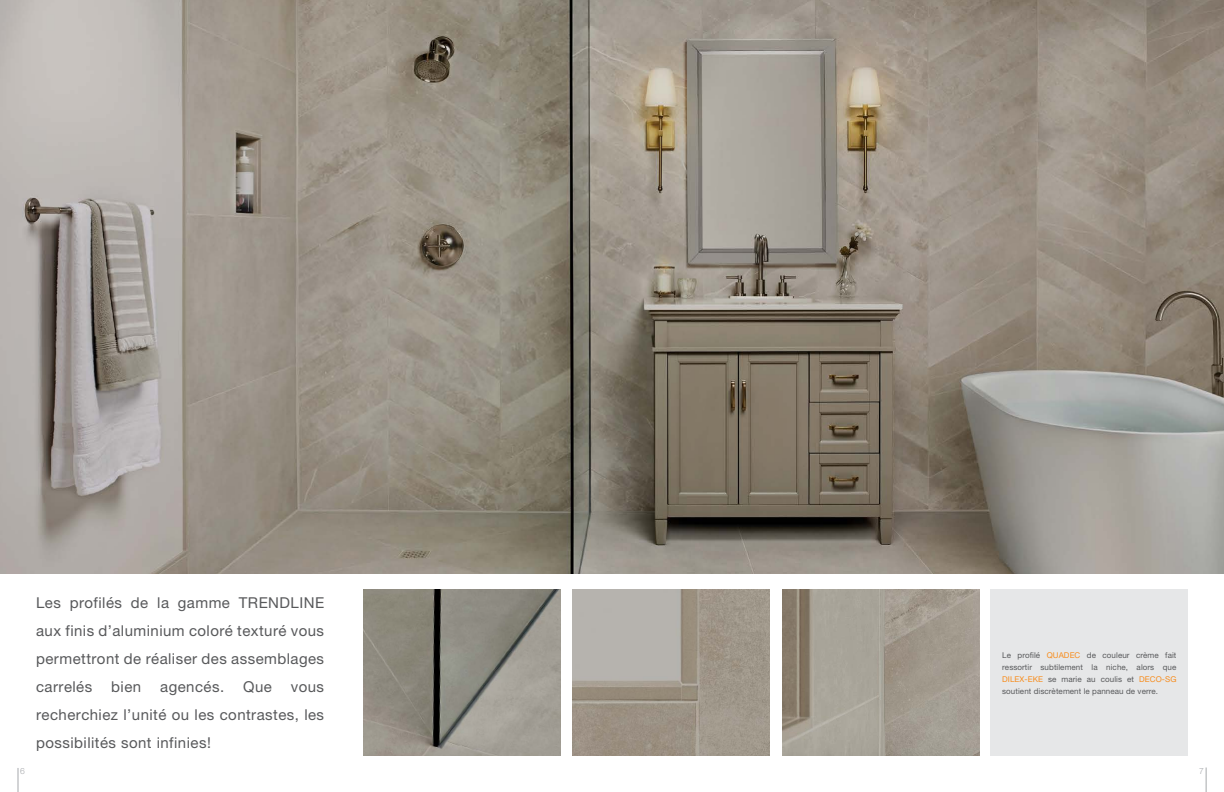
<style>
.page{position:relative;width:1224px;height:792px;background:#fff}
.page>*{position:absolute;margin:0;border:0;box-sizing:border-box;transform-origin:0 0}
.t1{font:15px/28px "Helvetica Neue LT Pro";letter-spacing:.03em;color:#58595b;text-align:justify}
.t2{font:300 8.5px "Helvetica Neue LT Pro";color:#a7a9ac}
.t3{font:8px/12px "Helvetica Neue LT Pro";letter-spacing:.01em;color:#58595b;text-align:justify}
.s1{color:#f78d1e}
</style>
<div class="page">
<svg style="left:18px;top:768px;width:1px;height:24px"></svg>
<svg style="left:1206px;top:768px;width:1px;height:24px"></svg>
<div style="left:990px;top:589px;width:198px;height:167px;background:#e6e7e8"></div>
<img style="left:782px;top:589px;width:198px;height:167px">
<img style="left:363px;top:589px;width:198px;height:167px">
<img style="left:572px;top:589px;width:198px;height:167px">
<img style="left:0;top:0;width:1224px;height:573px">
<p class="t1" style="left:36px;top:589px;width:290px">Les profilés de la gamme TRENDLINE aux finis d’aluminium coloré texturé vous permettront de réaliser des assemblages carrelés</p>
<p class="t1" style="left:111px;top:673px;width:31px">bien</p>
<p class="t1" style="left:160px;top:673px;width:65px">agencés.</p>
<p class="t1" style="left:243px;top:673px;width:30px">Que</p>
<p class="t1" style="left:36px;top:673px;width:290px;text-indent:255px">vous recherchiez l’unité ou les contrastes, les possibilités sont infinies!</p>
<p class="t3" style="left:1002px;top:649px;width:176px">Le profilé <span class="s1">QUADEC</span> de couleur crème fait ressortir subtilement la niche, alors que <span class="s1">DILEX-EKE</span> se marie au coulis et <span class="s1">DECO-SG </span>soutient discrètement le panneau de verre.</p>
<p class="t2" style="left:20px;top:766px;width:6px">6</p>
<p class="t2" style="left:1199px;top:766px;width:6px">7</p>
</div>
